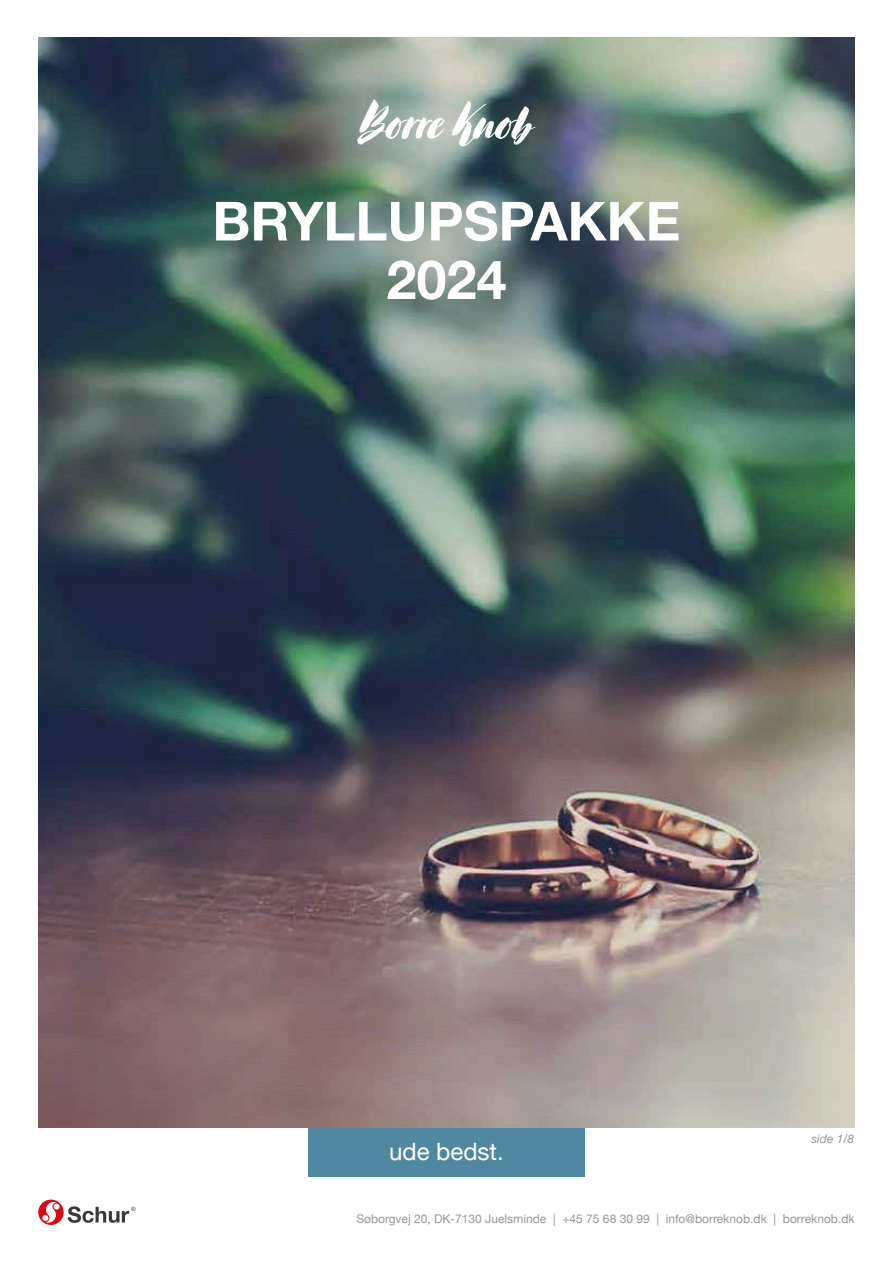
<style>
.page{position:relative;width:893px;height:1263px;background:#fff}
.page>*{position:absolute;margin:0;border:0;box-sizing:border-box;transform-origin:0 0}
.t1{font:700 54px "Helvetica Neue";color:#fff}
.t2{font:24px "Helvetica Neue";color:#fff}
.t3{font:12px "Helvetica Neue";color:#91989c}
.t4{font:italic 12px "Helvetica Neue";color:#91989c}
.s1{font-style:inherit}
</style>
<div class="page">
<svg style="left:68px;top:1206px;width:67px;height:17px"></svg>
<svg style="left:38px;top:1199px;width:26px;height:26px"></svg>
<svg style="left:42px;top:1202px;width:18px;height:21px"></svg>
<div style="left:308px;top:1128px;width:277px;height:49px;background:#4f88a0"></div>
<img style="left:38px;top:38px;width:816px;height:1090px">
<svg style="left:452px;top:101px;width:84px;height:45px"></svg>
<svg style="left:357px;top:99px;width:87px;height:46px"></svg>
<p class="t1" style="left:212px;top:179px;width:470px">BRYLLUPSPAKKE</p>
<p class="t1" style="left:386px;top:237px;width:122px">2024</p>
<h2 class="t2" style="left:389px;top:1134px;width:116px">ude bedst.</h2>
<p class="t4" style="left:811px;top:1130px;width:44px">side 1/<span class="s1">8</span></p>
<p class="t3" style="left:356px;top:1210px;width:500px">Søborgvej 20, DK-7130 Juelsminde | +45 75 68 30 99 | info@borreknob.dk | borreknob.dk</p>
</div>
